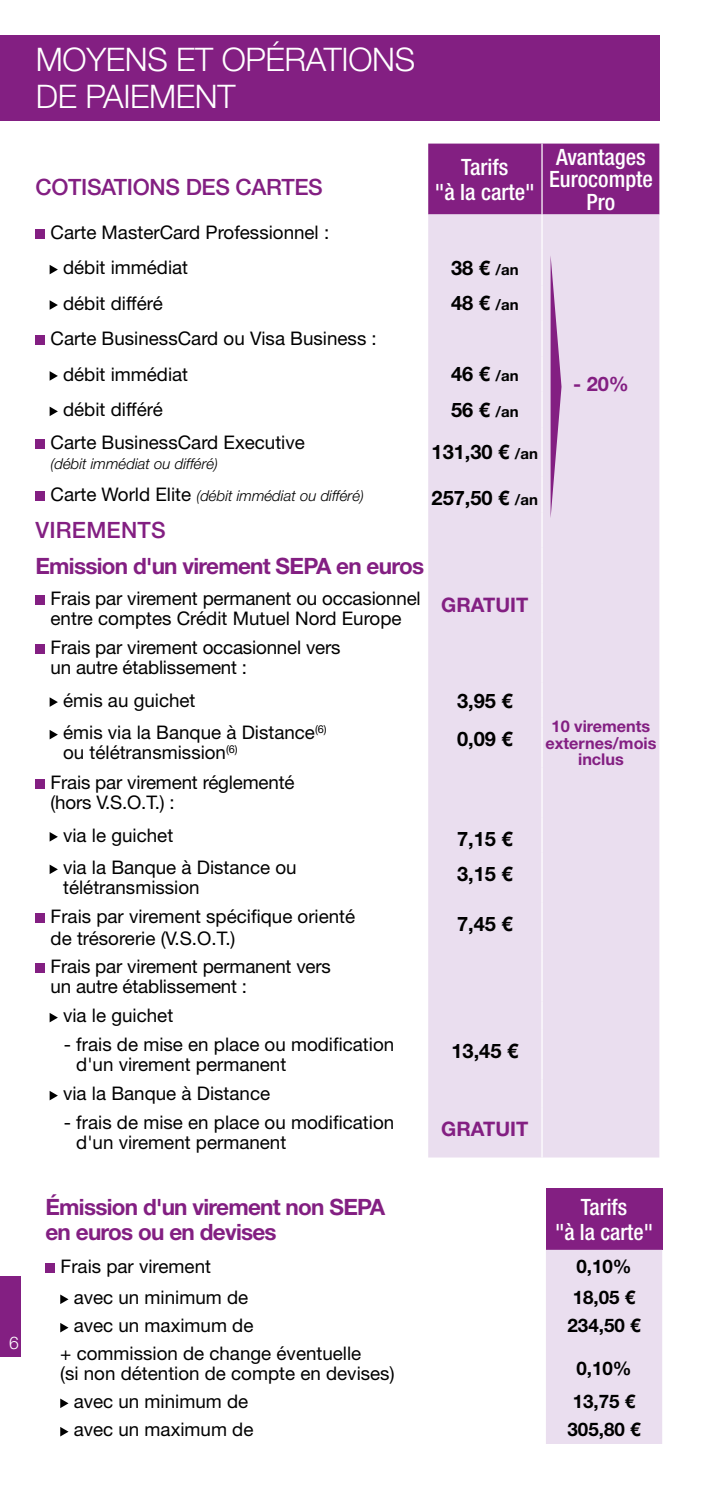
<style>
.page{position:relative;width:709px;height:1489px;background:#fff}
.page>*{position:absolute;margin:0;border:0;box-sizing:border-box;transform-origin:0 0}
.t1{font:300 32.5px/37.5px "Helvetica Neue LT Std";letter-spacing:-.01em;color:#fff}
.t2{font:700 22.5px/25px "Helvetica Neue LT Std";letter-spacing:-.03em;color:#831f82}
.t3{font:500 condensed 22.5px/25px "Helvetica Neue LT Std";color:#fff;text-align:center}
.t4{font:500 22.5px "Helvetica Neue LT Std";letter-spacing:-.015em;color:#831f82}
.t5{font:500 22.5px "Helvetica Neue LT Std";letter-spacing:.01em;color:#831f82}
.t6{font:700 20px "Helvetica Neue LT Std";color:#000}
.t7{font:700 20px "Helvetica Neue LT Std";color:#831f82}
.t8{font:18.75px/20px "Helvetica Neue LT Std";color:#000}
.t9{font:700 18.75px "Helvetica Neue LT Std";color:#000}
.t10{font:300 17.5px "Helvetica Neue LT Std";color:#fff}
.t11{font:700 16.25px/16.2px "Helvetica Neue LT Std";color:#831f82;text-align:center}
.t12{font:italic 300 15px "Helvetica Neue LT Std";color:#000}
.s1{font-size:15px}
.s2{font-weight:400;font-style:normal;font-size:18.75px}
</style>
<div class="page">
<div style="left:428px;top:144px;width:231px;height:70px;background:#831f82"></div>
<div style="left:428px;top:214px;width:231px;height:943px;background:#eadeef"></div>
<hr style="left:541px;top:214px;width:1px;height:36px;background:#fff">
<hr style="left:541px;top:250px;width:1px;height:35px;background:#fff">
<hr style="left:541px;top:285px;width:1px;height:36px;background:#fff">
<hr style="left:541px;top:321px;width:1px;height:35px;background:#fff">
<hr style="left:541px;top:356px;width:1px;height:36px;background:#fff">
<hr style="left:541px;top:392px;width:1px;height:35px;background:#fff">
<hr style="left:541px;top:427px;width:1px;height:50px;background:#fff">
<hr style="left:541px;top:477px;width:1px;height:35px;background:#fff">
<hr style="left:541px;top:512px;width:1px;height:35px;background:#fff">
<hr style="left:541px;top:547px;width:1px;height:36px;background:#fff">
<hr style="left:541px;top:583px;width:1px;height:49px;background:#fff">
<hr style="left:541px;top:632px;width:1px;height:50px;background:#fff">
<hr style="left:541px;top:682px;width:1px;height:36px;background:#fff">
<hr style="left:541px;top:718px;width:1px;height:49px;background:#fff">
<hr style="left:541px;top:767px;width:1px;height:50px;background:#fff">
<hr style="left:541px;top:817px;width:1px;height:35px;background:#fff">
<hr style="left:541px;top:852px;width:1px;height:50px;background:#fff">
<hr style="left:541px;top:902px;width:1px;height:49px;background:#fff">
<hr style="left:541px;top:951px;width:1px;height:50px;background:#fff">
<svg style="left:541px;top:1001px;width:1px;height:28px"></svg>
<hr style="left:541px;top:1029px;width:1px;height:50px;background:#fff">
<svg style="left:541px;top:1079px;width:1px;height:28px"></svg>
<hr style="left:541px;top:1107px;width:1px;height:50px;background:#fff">
<hr style="left:541px;top:144px;width:1px;height:70px;background:#fff">
<div style="left:35px;top:229px;width:10px;height:10px;background:#831f82"></div>
<svg style="left:50px;top:265px;width:8px;height:9px"></svg>
<svg style="left:50px;top:300px;width:8px;height:10px"></svg>
<div style="left:35px;top:335px;width:10px;height:10px;background:#831f82"></div>
<svg style="left:50px;top:371px;width:8px;height:10px"></svg>
<svg style="left:50px;top:407px;width:8px;height:9px"></svg>
<div style="left:35px;top:439px;width:10px;height:9px;background:#831f82"></div>
<div style="left:35px;top:491px;width:10px;height:10px;background:#831f82"></div>
<div style="left:35px;top:594px;width:10px;height:10px;background:#831f82"></div>
<div style="left:35px;top:644px;width:10px;height:10px;background:#831f82"></div>
<svg style="left:50px;top:697px;width:8px;height:9px"></svg>
<svg style="left:50px;top:730px;width:8px;height:9px"></svg>
<div style="left:35px;top:779px;width:10px;height:10px;background:#831f82"></div>
<svg style="left:50px;top:832px;width:8px;height:9px"></svg>
<svg style="left:50px;top:865px;width:8px;height:9px"></svg>
<div style="left:35px;top:912px;width:10px;height:10px;background:#831f82"></div>
<div style="left:35px;top:963px;width:10px;height:10px;background:#831f82"></div>
<svg style="left:50px;top:1013px;width:8px;height:9px"></svg>
<svg style="left:50px;top:1091px;width:8px;height:9px"></svg>
<div style="left:0;top:35px;width:659px;height:85px;background:#831f82"></div>
<div style="left:546px;top:1188px;width:116px;height:61px;background:#831f82"></div>
<div style="left:546px;top:1249px;width:116px;height:194px;background:#eadeef"></div>
<div style="left:45px;top:1263px;width:10px;height:10px;background:#831f82"></div>
<svg style="left:60px;top:1294px;width:9px;height:9px"></svg>
<svg style="left:60px;top:1323px;width:9px;height:9px"></svg>
<svg style="left:60px;top:1398px;width:9px;height:9px"></svg>
<svg style="left:60px;top:1427px;width:9px;height:9px"></svg>
<svg style="left:550px;top:255px;width:11px;height:263px;background:#b67fb8"></svg>
<div style="left:0;top:1276px;width:21px;height:80px;background:#831f82"></div>
<p class="t10" style="left:9px;top:1332px;width:11px">6</p>
<h1 class="t1" style="left:36px;top:40px;width:381px">MOYENS ET OPÉRATIONS<br>DE PAIEMENT</h1>
<p class="t4" style="left:35px;top:173px;width:289px">COTISATIONS DES CARTES</p>
<p class="t8" style="left:51px;top:222px;width:280px">Carte MasterCard Professionnel :</p>
<p class="t3" style="left:435px;top:154px;width:101px">Tarifs<br>"à la carte"</p>
<p class="t3" style="left:549px;top:145px;width:105px;line-height:22.5px">Avantages<br>Eurocompte<br>Pro</p>
<p class="t8" style="left:63px;top:257px;width:127px">débit immédiat</p>
<p class="t6" style="left:451px;top:255px;width:69px">38 € <span class="s1">/an</span></p>
<p class="t8" style="left:63px;top:293px;width:101px">débit différé</p>
<p class="t6" style="left:451px;top:291px;width:69px">48 € <span class="s1">/an</span></p>
<p class="t8" style="left:63px;top:320px;width:315px;line-height:35.5px;text-indent:-13px">Carte BusinessCard ou Visa Business : débit immédiat</p>
<p class="t6" style="left:451px;top:361px;width:69px">46 € <span class="s1">/an</span></p>
<p class="t8" style="left:63px;top:399px;width:101px">débit différé</p>
<p class="t6" style="left:451px;top:397px;width:69px">56 € <span class="s1">/an</span></p>
<p class="t8" style="left:51px;top:432px;width:256px">Carte BusinessCard Executive</p>
<p class="t12" style="left:51px;top:454px;width:169px">(débit immédiat ou différé)</p>
<p class="t6" style="left:431px;top:439px;width:108px">131,30 € <span class="s1">/an</span></p>
<p class="t7" style="left:573px;top:371px;width:57px">- 20%</p>
<p class="t12" style="left:51px;top:487px;width:315px"><span class="s2">Carte World Elite</span> (débit immédiat ou différé)</p>
<p class="t6" style="left:431px;top:486px;width:108px">257,50 € <span class="s1">/an</span></p>
<p class="t5" style="left:35px;top:516px;width:132px">VIREMENTS</p>
<p class="t2" style="left:35px;top:552px;width:390px">Emission d'un virement SEPA en euros</p>
<p class="t8" style="left:51px;top:587px;width:371px">Frais par virement permanent ou occasionnel entre comptes Crédit Mutuel Nord Europe</p>
<p class="t7" style="left:441px;top:592px;width:89px">GRATUIT</p>
<p class="t8" style="left:51px;top:637px;width:291px">Frais par virement occasionnel vers un autre établissement :</p>
<p class="t8" style="left:63px;top:690px;width:134px">émis au guichet</p>
<p class="t6" style="left:457px;top:689px;width:57px">3,95 €</p>
<p class="t8" style="left:63px;top:722px;width:265px">émis via la Banque à Distance<sup>(6) </sup>ou télétransmission<sup>(6)</sup></p>
<p class="t6" style="left:457px;top:726px;width:57px">0,09 €</p>
<p class="t11" style="left:545px;top:718px;width:113px">10 virements externes/mois inclus</p>
<p class="t8" style="left:51px;top:772px;width:245px">Frais par virement réglementé (hors V.S.O.T.) :</p>
<p class="t8" style="left:63px;top:824px;width:112px">via le guichet</p>
<p class="t6" style="left:457px;top:826px;width:57px">7,15 €</p>
<p class="t8" style="left:63px;top:857px;width:235px">via la Banque à Distance ou télétransmission</p>
<p class="t6" style="left:457px;top:861px;width:57px">3,15 €</p>
<p class="t8" style="left:51px;top:904px;width:306px;line-height:22.5px">Frais par virement spécifique orienté de trésorerie (V.S.O.T.)</p>
<p class="t6" style="left:457px;top:911px;width:57px">7,45 €</p>
<p class="t8" style="left:51px;top:956px;width:282px">Frais par virement permanent vers un autre établissement :</p>
<p class="t8" style="left:63px;top:1005px;width:112px">via le guichet</p>
<p class="t8" style="left:76px;top:1034px;width:319px;text-indent:-13px">- frais de mise en place ou modification d'un virement permanent</p>
<p class="t6" style="left:451px;top:1038px;width:68px">13,45 €</p>
<p class="t8" style="left:63px;top:1083px;width:208px">via la Banque à Distance</p>
<p class="t8" style="left:76px;top:1112px;width:319px;text-indent:-13px">- frais de mise en place ou modification d'un virement permanent</p>
<p class="t7" style="left:441px;top:1116px;width:89px">GRATUIT</p>
<p class="t2" style="left:45px;top:1193px;width:341px">Émission d'un virement non SEPA en euros ou en devises</p>
<p class="t3" style="left:555px;top:1193px;width:99px">Tarifs<br>"à la carte"</p>
<p class="t8" style="left:61px;top:1256px;width:152px">Frais par virement</p>
<p class="t9" style="left:576px;top:1254px;width:57px">0,10%</p>
<p class="t8" style="left:74px;top:1286px;width:176px">avec un minimum de</p>
<p class="t9" style="left:573px;top:1285px;width:64px">18,05 €</p>
<p class="t8" style="left:74px;top:1315px;width:181px">avec un maximum de</p>
<p class="t9" style="left:567px;top:1313px;width:74px">234,50 €</p>
<p class="t8" style="left:60px;top:1343px;width:336px">+ commission de change éventuelle<br>(si non détention de compte en devises)</p>
<p class="t9" style="left:576px;top:1356px;width:57px">0,10%</p>
<p class="t8" style="left:74px;top:1390px;width:176px">avec un minimum de</p>
<p class="t9" style="left:573px;top:1389px;width:64px">13,75 €</p>
<p class="t8" style="left:74px;top:1419px;width:181px">avec un maximum de</p>
<p class="t9" style="left:567px;top:1417px;width:74px">305,80 €</p>
</div>
